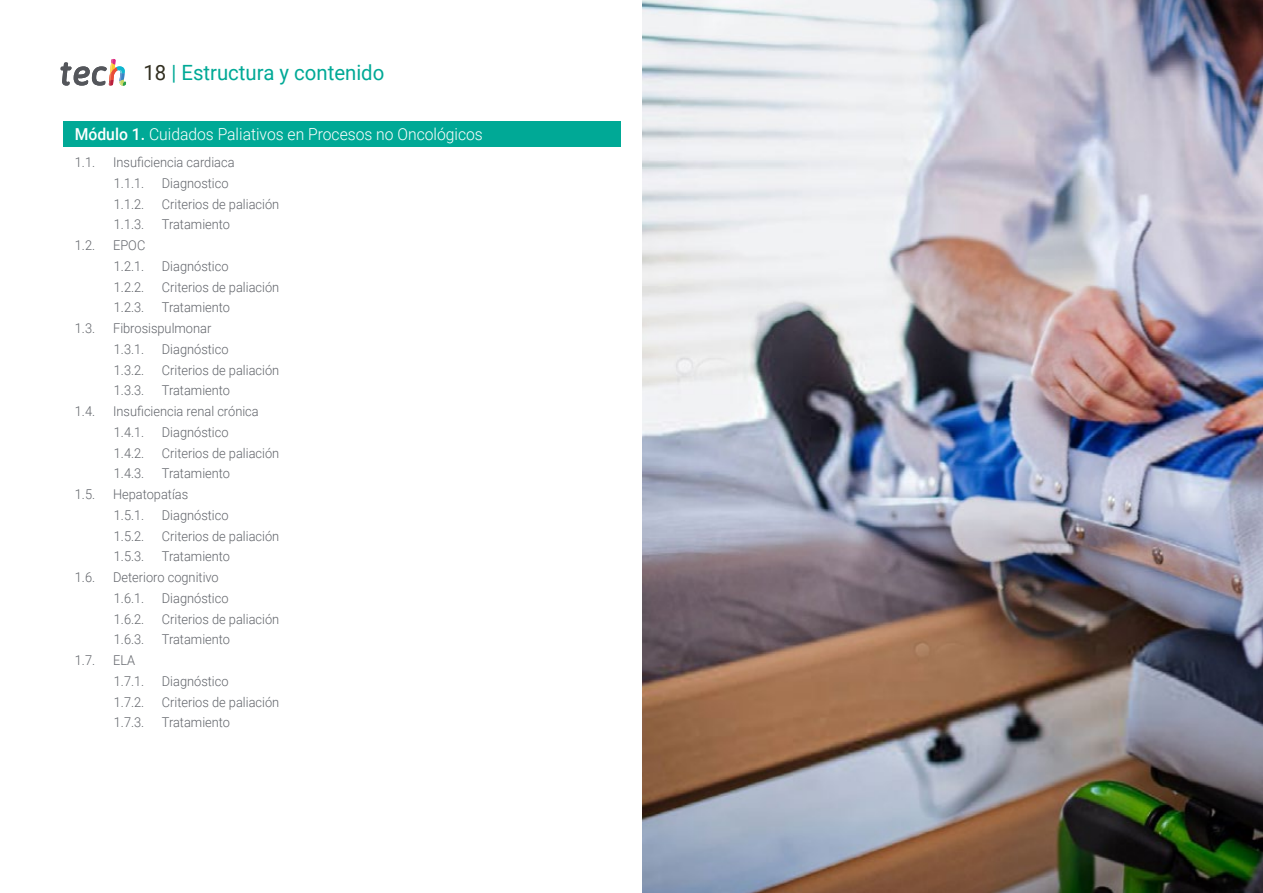
<style>
.page{position:relative;width:1263px;height:893px;background:#fff}
.page>*{position:absolute;margin:0;border:0;box-sizing:border-box;transform-origin:0 0}
.t1{font:21px "Roboto";color:#00a996}
.t2{font:300 16.5px "Roboto";color:#fff;scale:.95 1}
.t3{font:300 13.5px/20.7px "Roboto";color:#61646a;scale:.95 1}
.s1{color:#312e20}
.s2{font-weight:500}
</style>
<div class="page">
<img style="left:642px;top:0;width:621px;height:893px">
<div style="left:64px;top:121px;width:557px;height:25px;background:#00a996"></div>
<svg style="left:61px;top:59px;width:65px;height:27px"></svg>
<h1 class="t1" style="left:144px;top:57px;width:242px"><span class="s1">18</span> | Estructura y contenido</h1>
<p class="t2" style="left:75px;top:123px;width:431px"><span class="s2">Módulo 1.</span> Cuidados Paliativos en Procesos no Oncológicos</p>
<p class="t3" style="left:75px;top:151px;width:23px">1.1.</p>
<p class="t3" style="left:113px;top:151px;width:129px">Insuficiencia cardiaca<br>1.1.1.</p>
<p class="t3" style="left:162px;top:172px;width:72px">Diagnostico</p>
<p class="t3" style="left:114px;top:193px;width:34px">1.1.2.</p>
<p class="t3" style="left:162px;top:193px;width:125px">Criterios de paliación</p>
<p class="t3" style="left:114px;top:214px;width:34px">1.1.3.</p>
<p class="t3" style="left:162px;top:214px;width:73px">Tratamiento</p>
<p class="t3" style="left:75px;top:234px;width:23px">1.2.</p>
<p class="t3" style="left:113px;top:234px;width:35px">EPOC<br>1.2.1.</p>
<p class="t3" style="left:162px;top:255px;width:72px">Diagnóstico</p>
<p class="t3" style="left:114px;top:276px;width:34px">1.2.2.</p>
<p class="t3" style="left:162px;top:276px;width:125px">Criterios de paliación</p>
<p class="t3" style="left:114px;top:297px;width:34px">1.2.3.</p>
<p class="t3" style="left:162px;top:297px;width:73px">Tratamiento</p>
<p class="t3" style="left:75px;top:317px;width:23px">1.3.</p>
<p class="t3" style="left:113px;top:317px;width:105px">Fibrosispulmonar<br>1.3.1.</p>
<p class="t3" style="left:162px;top:338px;width:72px">Diagnóstico</p>
<p class="t3" style="left:114px;top:359px;width:34px">1.3.2.</p>
<p class="t3" style="left:162px;top:359px;width:125px">Criterios de paliación</p>
<p class="t3" style="left:114px;top:380px;width:34px">1.3.3.</p>
<p class="t3" style="left:162px;top:380px;width:73px">Tratamiento</p>
<p class="t3" style="left:75px;top:400px;width:23px">1.4.</p>
<p class="t3" style="left:113px;top:400px;width:155px">Insuficiencia renal crónica<br>1.4.1.</p>
<p class="t3" style="left:162px;top:421px;width:72px">Diagnóstico</p>
<p class="t3" style="left:114px;top:442px;width:34px">1.4.2.</p>
<p class="t3" style="left:162px;top:442px;width:125px">Criterios de paliación</p>
<p class="t3" style="left:114px;top:463px;width:34px">1.4.3.</p>
<p class="t3" style="left:162px;top:463px;width:73px">Tratamiento</p>
<p class="t3" style="left:75px;top:483px;width:23px">1.5.</p>
<p class="t3" style="left:113px;top:483px;width:81px">Hepatopatías<br>1.5.1.</p>
<p class="t3" style="left:162px;top:504px;width:72px">Diagnóstico</p>
<p class="t3" style="left:114px;top:525px;width:34px">1.5.2.</p>
<p class="t3" style="left:162px;top:525px;width:125px">Criterios de paliación</p>
<p class="t3" style="left:114px;top:546px;width:34px">1.5.3.</p>
<p class="t3" style="left:162px;top:546px;width:73px">Tratamiento</p>
<p class="t3" style="left:75px;top:566px;width:23px">1.6.</p>
<p class="t3" style="left:113px;top:566px;width:113px">Deterioro cognitivo<br>1.6.1.</p>
<p class="t3" style="left:162px;top:587px;width:72px">Diagnóstico</p>
<p class="t3" style="left:114px;top:608px;width:34px">1.6.2.</p>
<p class="t3" style="left:162px;top:608px;width:125px">Criterios de paliación</p>
<p class="t3" style="left:114px;top:629px;width:34px">1.6.3.</p>
<p class="t3" style="left:162px;top:629px;width:73px">Tratamiento</p>
<p class="t3" style="left:75px;top:649px;width:23px">1.7.</p>
<p class="t3" style="left:113px;top:649px;width:34px">ELA<br>1.7.1.</p>
<p class="t3" style="left:162px;top:670px;width:72px">Diagnóstico</p>
<p class="t3" style="left:114px;top:691px;width:34px">1.7.2.</p>
<p class="t3" style="left:162px;top:691px;width:125px">Criterios de paliación</p>
<p class="t3" style="left:114px;top:712px;width:34px">1.7.3.</p>
<p class="t3" style="left:162px;top:712px;width:73px">Tratamiento</p>
</div>
